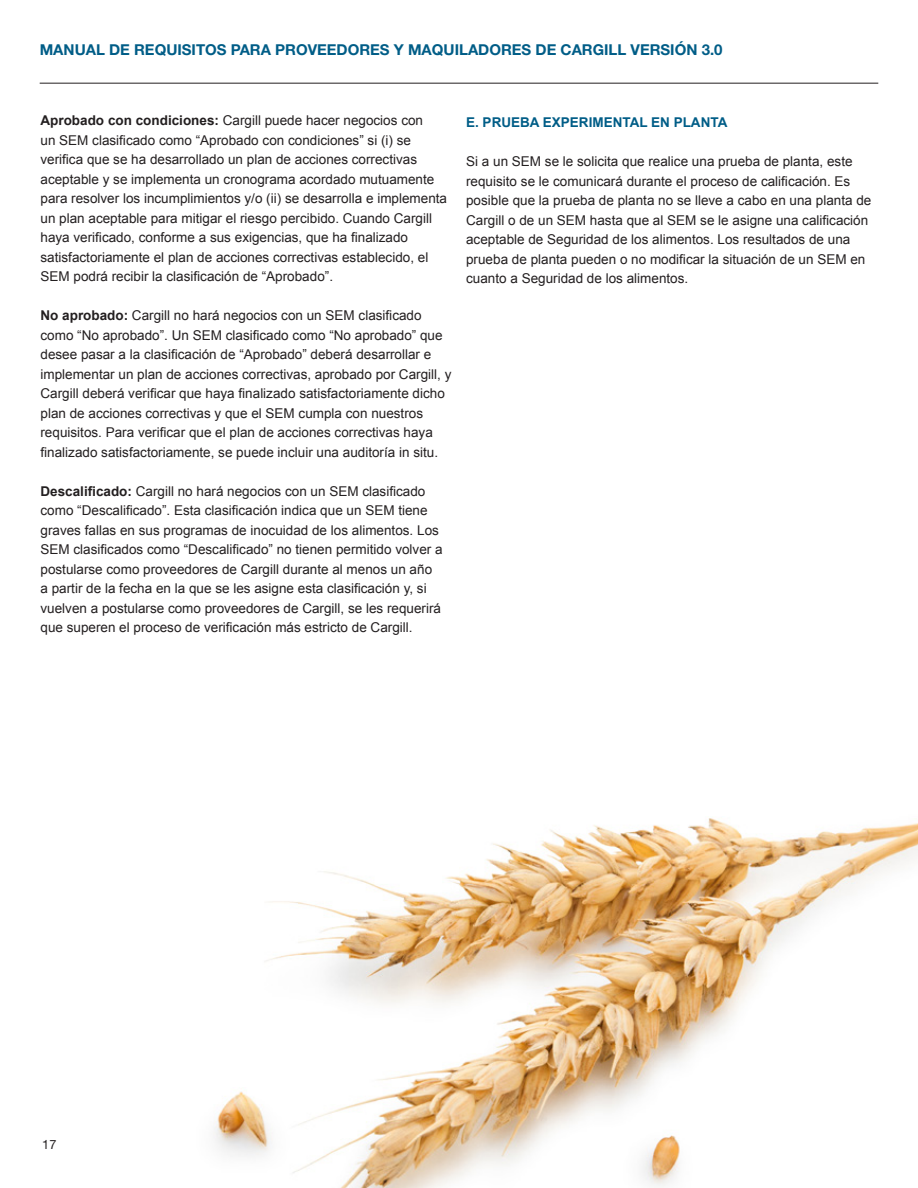
<style>
.page{position:relative;width:918px;height:1188px;background:#fff}
.page>*{position:absolute;margin:0;border:0;box-sizing:border-box;transform-origin:0 0}
.t1{font:700 15px "Helvetica Neue LT Std";color:#005d87}
.Body_Large_10_13{font:13.5px/19.5px "Arial";color:#231f20}
.Body_Large_10_13-2{font:700 13.5px "Arial";color:#005d87}
.t2{font:12.75px "Helvetica Neue LT Std";color:#231f20}
.s1{font-weight:700}
</style>
<div class="page">
<img style="left:213px;top:818px;width:704px;height:370px">
<hr style="left:917px;top:0;width:1px;height:1188px;background:#005d87">
<hr style="left:40px;top:83px;width:838px;height:1px;background:#231f20">
<p class="t1" style="left:40px;top:40px;width:684px">MANUAL DE REQUISITOS PARA PROVEEDORES Y MAQUILADORES DE CARGILL VERSIÓN 3.0</p>
<p class="Body_Large_10_13" style="left:40px;top:111px;width:408px"><span class="s1">Aprobado con condiciones:</span> Cargill puede hacer negocios con<br>un SEM clasificado como “Aprobado con condiciones” si (i) se verifica que se ha desarrollado un plan de acciones correctivas aceptable y se implementa un cronograma acordado mutuamente para resolver los incumplimientos y/o (ii) se desarrolla e implementa un plan aceptable para mitigar el riesgo percibido. Cuando Cargill haya verificado, conforme a sus exigencias, que ha finalizado satisfactoriamente el plan de acciones correctivas establecido, el SEM podrá recibir la clasificación de “Aprobado”.</p>
<p class="Body_Large_10_13" style="left:40px;top:306px;width:412px"><span class="s1">No aprobado:</span> Cargill no hará negocios con un SEM clasificado como “No aprobado”. Un SEM clasificado como “No aprobado” que desee pasar a la clasificación de “Aprobado” deberá desarrollar e implementar un plan de acciones correctivas, aprobado por Cargill, y Cargill deberá verificar que haya finalizado satisfactoriamente dicho plan de acciones correctivas y que el SEM cumpla con nuestros requisitos. Para verificar que el plan de acciones correctivas haya finalizado satisfactoriamente, se puede incluir una auditoría in situ.</p>
<p class="Body_Large_10_13" style="left:40px;top:481px;width:404px"><span class="s1">Descalificado:</span> Cargill no hará negocios con un SEM clasificado como “Descalificado”. Esta clasificación indica que un SEM tiene graves fallas en sus programas de inocuidad de los alimentos. Los SEM clasificados como “Descalificado” no tienen permitido volver a postularse como proveedores de Cargill durante al menos un año a partir de la fecha en la que se les asigne esta clasificación y, si vuelven a postularse como proveedores de Cargill, se les requerirá que superen el proceso de verificación más estricto de Cargill.</p>
<p class="Body_Large_10_13-2" style="left:466px;top:114px;width:263px">E. PRUEBA EXPERIMENTAL EN PLANTA</p>
<p class="Body_Large_10_13" style="left:466px;top:152px;width:407px">Si a un SEM se le solicita que realice una prueba de planta, este requisito se le comunicará durante el proceso de calificación. Es posible que la prueba de planta no se lleve a cabo en una planta de Cargill o de un SEM hasta que al SEM se le asigne una calificación aceptable de Seguridad de los alimentos. Los resultados de una prueba de planta pueden o no modificar la situación de un SEM en cuanto a Seguridad de los alimentos.</p>
<p class="t2" style="left:42px;top:1137px;width:16px">17</p>
</div>
